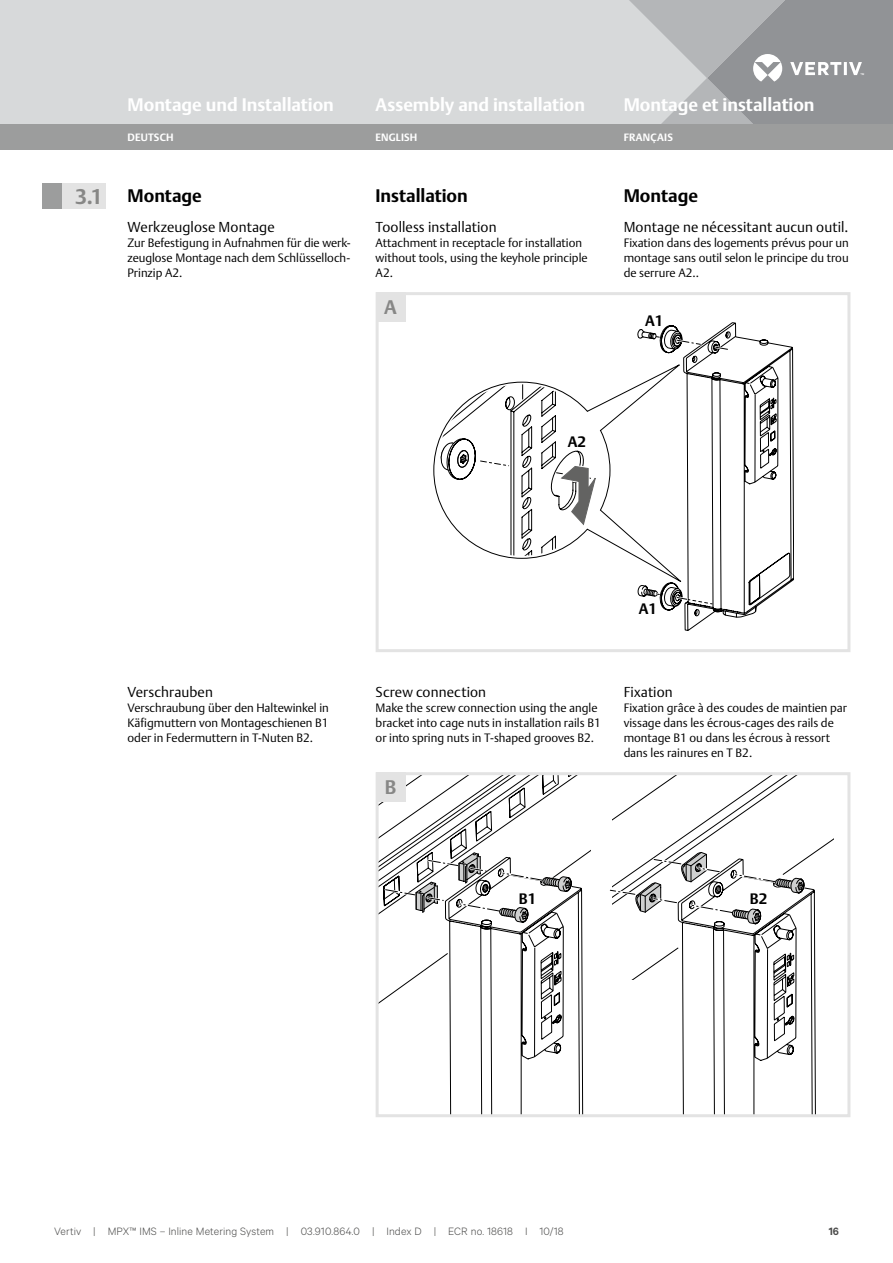
<style>
.page{position:relative;width:893px;height:1263px;background:#fff}
.page>*{position:absolute;margin:0;border:0;box-sizing:border-box;transform-origin:0 0}
.t1{font:700 19.5px "DTL Argo T";color:#878786}
.t2{font:700 18px "DTL Argo T";color:#fff}
.t3{font:700 18px "DTL Argo T";color:#000}
.t4{font:700 15px "DTL Argo T";color:#000}
.t5{font:300 14.25px "DTL Argo T";letter-spacing:.005em;color:#000}
.t6{font:300 12px/15px "DTL Argo T";color:#000}
.t7{font:300 12px "Calibre";letter-spacing:.01em;color:#494948}
.t8{font:600 12px "Calibre";color:#494948}
.t9{font:700 10.5px "DTL Argo T";letter-spacing:.02em;color:#fff}
.s1{font-size:21px;color:#878786}
</style>
<div class="page">
<div style="left:0;top:0;width:624px;height:124px;background:#d7d9da"></div>
<svg style="left:624px;top:0;width:269px;height:124px;background:#a9abae"></svg>
<div style="left:0;top:124px;width:893px;height:26px;background:#9c9d9d"></div>
<div style="left:43px;top:184px;width:63px;height:25px;background:#e3e3e3"></div>
<div style="left:43px;top:184px;width:19px;height:25px;background:#9c9d9d"></div>
<svg style="left:637px;top:322px;width:157px;height:309px"></svg>
<svg style="left:637px;top:349px;width:66px;height:237px"></svg>
<svg style="left:433px;top:362px;width:250px;height:220px"></svg>
<svg style="left:436px;top:384px;width:171px;height:172px"></svg>
<div style="left:376px;top:292px;width:474px;height:360px;border:3px solid #e3e3e3"></div>
<div style="left:376px;top:292px;width:29px;height:30px;background:#e3e3e3"></div>
<svg style="left:609px;top:776px;width:224px;height:337px"></svg>
<svg style="left:380px;top:776px;width:211px;height:227px"></svg>
<svg style="left:383px;top:852px;width:200px;height:261px"></svg>
<div style="left:376px;top:772px;width:474px;height:345px;border:3px solid #e3e3e3"></div>
<div style="left:376px;top:772px;width:29px;height:30px;background:#e3e3e3"></div>
<h2 class="t2" style="left:128px;top:93px;width:208px">Montage und Installation</h2>
<h2 class="t2" style="left:376px;top:93px;width:211px">Assembly and installation</h2>
<h2 class="t2" style="left:624px;top:93px;width:192px">Montage et installation</h2>
<p class="t9" style="left:128px;top:131px;width:47px">DEUTSCH</p>
<p class="t9" style="left:376px;top:131px;width:43px">ENGLISH</p>
<p class="t9" style="left:624px;top:131px;width:51px">FRANÇAIS</p>
<h2 class="t3" style="left:75px;top:185px;width:128px"><span class="s1">3.1</span> Montage</h2>
<p class="t5" style="left:128px;top:219px;width:149px">Werkzeuglose Montage</p>
<p class="t6" style="left:128px;top:235px;width:225px">Zur Befestigung in Aufnahmen für die werk&shy;zeuglose Montage nach dem Schlüsselloch-<br>Prinzip A2.</p>
<h2 class="t3" style="left:376px;top:185px;width:94px">Installation</h2>
<p class="t5" style="left:376px;top:219px;width:123px">Toolless installation</p>
<p class="t6" style="left:376px;top:235px;width:214px">Attachment in receptacle for installation without tools, using the keyhole principle<br>A2.</p>
<h1 class="t1" style="left:384px;top:295px;width:14px">A</h1>
<h2 class="t3" style="left:624px;top:185px;width:76px">Montage</h2>
<p class="t5" style="left:624px;top:219px;width:226px">Montage ne nécessitant aucun outil.</p>
<p class="t6" style="left:624px;top:235px;width:227px;text-align:justify">Fixation dans des logements prévus pour un montage sans outil selon le principe du trou de serrure A2..</p>
<p class="t4" style="left:645px;top:312px;width:20px">A1</p>
<p class="t4" style="left:568px;top:433px;width:20px">A2</p>
<p class="t5" style="left:128px;top:684px;width:87px">Verschrauben</p>
<p class="t6" style="left:128px;top:700px;width:203px;text-align:justify">Verschraubung über den Haltewinkel in Käfigmuttern von Montageschienen B1 oder in Federmuttern in T-Nuten B2.</p>
<p class="t4" style="left:639px;top:600px;width:20px">A1</p>
<p class="t5" style="left:376px;top:684px;width:112px">Screw connection</p>
<p class="t6" style="left:376px;top:700px;width:227px">Make the screw connection using the angle bracket into cage nuts in installation rails B1 or into spring nuts in T-shaped grooves B2.</p>
<h1 class="t1" style="left:385px;top:775px;width:13px">B</h1>
<p class="t5" style="left:624px;top:684px;width:51px">Fixation</p>
<p class="t6" style="left:624px;top:700px;width:225px">Fixation grâce à des coudes de maintien par vissage dans les écrous-cages des rails de montage B1 ou dans les écrous à ressort dans les rainures en T B2.</p>
<p class="t4" style="left:519px;top:889px;width:19px">B1</p>
<p class="t4" style="left:750px;top:889px;width:19px">B2</p>
<p class="t7" style="left:54px;top:1224px;width:511px">Vertiv | MPX™ IMS – Inline Metering System | 03.910.864.0 | Index D | ECR no. 18618 I 10/18</p>
<p class="t8" style="left:829px;top:1224px;width:12px">16</p>
</div>
